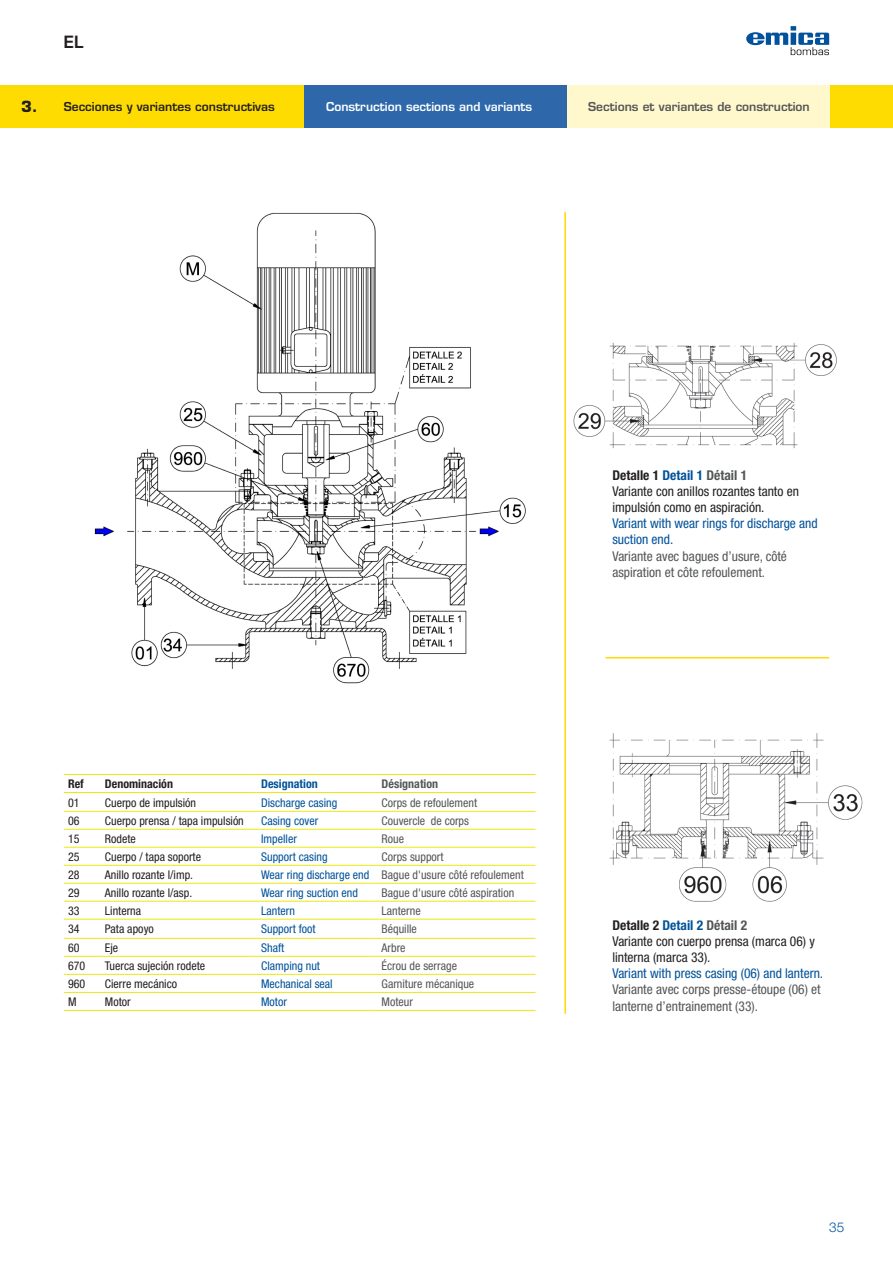
<style>
.page{position:relative;width:893px;height:1263px;background:#fff}
.page>*{position:absolute;margin:0;border:0;box-sizing:border-box;transform-origin:0 0}
.t1{font:600 16.5px "Eurostile LT Std";color:#231f20}
.Título_ES{font:700 15px "Eurostile LT Std";color:#231f20}
.Párrafo_FR{font:condensed 13.5px/16.2px "Helvetica Neue";color:#545557}
.t2{font:condensed 13.5px/16.2px "Helvetica Neue";color:#231f20}
.Párrafo_EN{font:condensed 13.5px/16.2px "Helvetica Neue";color:#01529a}
.t3{font:700 condensed 13.5px "Helvetica Neue";color:#231f20}
.t4{font:300 13.5px "Helvetica Neue";color:#01529a}
.t5{font:condensed 12px "Helvetica Neue";color:#231f20}
.t6{font:condensed 12px "Helvetica Neue";color:#545557}
.t7{font:condensed 12px "Helvetica Neue";color:#01529a}
.Título_FR{font:600 12px "Eurostile LT Std";color:#545557}
.Título_ES-2{font:600 12px "Eurostile LT Std";color:#231f20}
.Título_EN{font:600 12px "Eurostile LT Std";color:#fff}
.t8{font:700 condensed 12px "Helvetica Neue";color:#231f20}
.t9{font:700 condensed 12px "Helvetica Neue";color:#01529a}
.t10{font:700 condensed 12px "Helvetica Neue";color:#545557}
.s1{color:#01529a}
.s2{color:#545557}
</style>
<div class="page">
<div style="left:0;top:85px;width:893px;height:43px;background:#ffdc01"></div>
<svg style="left:746px;top:26px;width:83px;height:29px"></svg>
<div style="left:305px;top:85px;width:262px;height:43px;background:#2e68aa"></div>
<div style="left:567px;top:85px;width:262px;height:43px;background:#fff8cc"></div>
<hr style="left:64px;top:774px;width:35px;height:1px;background:#ece810">
<hr style="left:99px;top:774px;width:156px;height:1px;background:#ece810">
<hr style="left:255px;top:774px;width:121px;height:1px;background:#ece810">
<hr style="left:376px;top:774px;width:159px;height:1px;background:#ece810">
<hr style="left:64px;top:792px;width:35px;height:1px;background:#ece810">
<hr style="left:99px;top:792px;width:156px;height:1px;background:#ece810">
<hr style="left:255px;top:792px;width:121px;height:1px;background:#ece810">
<hr style="left:376px;top:792px;width:159px;height:1px;background:#ece810">
<hr style="left:64px;top:811px;width:35px;height:1px;background:#ece810">
<hr style="left:99px;top:811px;width:156px;height:1px;background:#ece810">
<hr style="left:255px;top:811px;width:121px;height:1px;background:#ece810">
<hr style="left:376px;top:811px;width:159px;height:1px;background:#ece810">
<hr style="left:64px;top:829px;width:35px;height:1px;background:#ece810">
<hr style="left:99px;top:829px;width:156px;height:1px;background:#ece810">
<hr style="left:255px;top:829px;width:121px;height:1px;background:#ece810">
<hr style="left:376px;top:829px;width:159px;height:1px;background:#ece810">
<hr style="left:64px;top:847px;width:35px;height:1px;background:#ece810">
<hr style="left:99px;top:847px;width:156px;height:1px;background:#ece810">
<hr style="left:255px;top:847px;width:121px;height:1px;background:#ece810">
<hr style="left:376px;top:847px;width:159px;height:1px;background:#ece810">
<hr style="left:64px;top:865px;width:35px;height:1px;background:#ece810">
<hr style="left:99px;top:865px;width:156px;height:1px;background:#ece810">
<hr style="left:255px;top:865px;width:121px;height:1px;background:#ece810">
<hr style="left:376px;top:865px;width:159px;height:1px;background:#ece810">
<hr style="left:64px;top:883px;width:35px;height:1px;background:#ece810">
<hr style="left:99px;top:883px;width:156px;height:1px;background:#ece810">
<hr style="left:255px;top:883px;width:121px;height:1px;background:#ece810">
<hr style="left:376px;top:883px;width:159px;height:1px;background:#ece810">
<hr style="left:64px;top:901px;width:35px;height:1px;background:#ece810">
<hr style="left:99px;top:901px;width:156px;height:1px;background:#ece810">
<hr style="left:255px;top:901px;width:121px;height:1px;background:#ece810">
<hr style="left:376px;top:901px;width:159px;height:1px;background:#ece810">
<hr style="left:64px;top:919px;width:35px;height:1px;background:#ece810">
<hr style="left:99px;top:919px;width:156px;height:1px;background:#ece810">
<hr style="left:255px;top:919px;width:121px;height:1px;background:#ece810">
<hr style="left:376px;top:919px;width:159px;height:1px;background:#ece810">
<hr style="left:64px;top:938px;width:35px;height:1px;background:#ece810">
<hr style="left:99px;top:938px;width:156px;height:1px;background:#ece810">
<hr style="left:255px;top:938px;width:121px;height:1px;background:#ece810">
<hr style="left:376px;top:938px;width:159px;height:1px;background:#ece810">
<hr style="left:64px;top:956px;width:35px;height:1px;background:#ece810">
<hr style="left:99px;top:956px;width:156px;height:1px;background:#ece810">
<hr style="left:255px;top:956px;width:121px;height:1px;background:#ece810">
<hr style="left:376px;top:956px;width:159px;height:1px;background:#ece810">
<hr style="left:64px;top:974px;width:35px;height:1px;background:#ece810">
<hr style="left:99px;top:974px;width:156px;height:1px;background:#ece810">
<hr style="left:255px;top:974px;width:121px;height:1px;background:#ece810">
<hr style="left:376px;top:974px;width:159px;height:1px;background:#ece810">
<hr style="left:64px;top:992px;width:35px;height:1px;background:#ece810">
<hr style="left:99px;top:992px;width:156px;height:1px;background:#ece810">
<hr style="left:255px;top:992px;width:121px;height:1px;background:#ece810">
<hr style="left:376px;top:992px;width:159px;height:1px;background:#ece810">
<hr style="left:64px;top:1010px;width:35px;height:1px;background:#ece810">
<hr style="left:99px;top:1010px;width:156px;height:1px;background:#ece810">
<hr style="left:255px;top:1010px;width:121px;height:1px;background:#ece810">
<hr style="left:376px;top:1010px;width:159px;height:1px;background:#ece810">
<img style="left:94px;top:212px;width:432px;height:472px">
<img style="left:574px;top:342px;width:263px;height:107px">
<img style="left:609px;top:733px;width:254px;height:169px">
<hr style="left:564px;top:212px;width:2px;height:802px;background:#ffdc01">
<hr style="left:605px;top:657px;width:224px;height:1px;background:#ffdc01">
<h1 class="t1" style="left:64px;top:31px;width:21px">EL</h1>
<p class="Título_ES" style="left:21px;top:97px;width:18px">3.</p>
<p class="Título_ES-2" style="left:64px;top:99px;width:213px">Secciones y variantes constructivas</p>
<p class="Título_EN" style="left:326px;top:99px;width:208px">Construction sections and variants</p>
<p class="Título_FR" style="left:588px;top:99px;width:223px">Sections et variantes de construction</p>
<p class="t8" style="left:68px;top:777px;width:17px">Ref</p>
<p class="t8" style="left:105px;top:777px;width:70px">Denominación</p>
<p class="t9" style="left:261px;top:777px;width:58px">Designation</p>
<p class="t10" style="left:382px;top:777px;width:58px">Désignation</p>
<p class="t5" style="left:68px;top:795px;width:13px">01</p>
<p class="t5" style="left:105px;top:795px;width:93px">Cuerpo de impulsión</p>
<p class="t7" style="left:261px;top:795px;width:78px">Discharge casing</p>
<p class="t6" style="left:382px;top:795px;width:97px">Corps de refoulement</p>
<p class="t5" style="left:68px;top:814px;width:13px">06</p>
<p class="t5" style="left:105px;top:814px;width:140px">Cuerpo prensa / tapa impulsión</p>
<p class="t7" style="left:261px;top:814px;width:59px">Casing cover</p>
<p class="t6" style="left:382px;top:814px;width:89px">Couvercle de corps</p>
<p class="t5" style="left:68px;top:832px;width:13px">15</p>
<p class="t5" style="left:105px;top:832px;width:32px">Rodete</p>
<p class="t7" style="left:261px;top:832px;width:37px">Impeller</p>
<p class="t6" style="left:382px;top:832px;width:24px">Roue</p>
<p class="t5" style="left:68px;top:850px;width:13px">25</p>
<p class="t5" style="left:105px;top:850px;width:98px">Cuerpo / tapa soporte</p>
<p class="t7" style="left:261px;top:850px;width:68px">Support casing</p>
<p class="t6" style="left:382px;top:850px;width:63px">Corps support</p>
<p class="t5" style="left:68px;top:868px;width:13px">28</p>
<p class="t5" style="left:105px;top:868px;width:90px">Anillo rozante l/imp.</p>
<p class="t7" style="left:261px;top:868px;width:110px">Wear ring discharge end</p>
<p class="t6" style="left:382px;top:868px;width:144px">Bague d'usure côté refoulement</p>
<p class="t5" style="left:68px;top:886px;width:13px">29</p>
<p class="t5" style="left:105px;top:886px;width:89px">Anillo rozante l/asp.</p>
<p class="t7" style="left:261px;top:886px;width:98px">Wear ring suction end</p>
<p class="t6" style="left:382px;top:886px;width:134px">Bague d'usure côté aspiration</p>
<p class="t5" style="left:68px;top:904px;width:13px">33</p>
<p class="t5" style="left:105px;top:904px;width:38px">Linterna</p>
<p class="t7" style="left:261px;top:904px;width:35px">Lantern</p>
<p class="t6" style="left:382px;top:904px;width:41px">Lanterne</p>
<p class="t5" style="left:68px;top:922px;width:13px">34</p>
<p class="t5" style="left:105px;top:922px;width:50px">Pata apoyo</p>
<p class="t7" style="left:261px;top:922px;width:56px">Support foot</p>
<p class="t6" style="left:382px;top:922px;width:37px">Béquille</p>
<p class="t5" style="left:68px;top:941px;width:13px">60</p>
<p class="t5" style="left:105px;top:941px;width:15px">Eje</p>
<p class="t7" style="left:261px;top:941px;width:25px">Shaft</p>
<p class="t6" style="left:382px;top:941px;width:25px">Arbre</p>
<p class="t5" style="left:68px;top:959px;width:19px">670</p>
<p class="t5" style="left:105px;top:959px;width:102px">Tuerca sujeción rodete</p>
<p class="t7" style="left:261px;top:959px;width:60px">Clamping nut</p>
<p class="t6" style="left:382px;top:959px;width:77px">Écrou de serrage</p>
<p class="t5" style="left:68px;top:977px;width:19px">960</p>
<p class="t5" style="left:105px;top:977px;width:74px">Cierre mecánico</p>
<p class="t7" style="left:261px;top:977px;width:73px">Mechanical seal</p>
<p class="t6" style="left:382px;top:977px;width:94px">Garniture mécanique</p>
<p class="t5" style="left:68px;top:995px;width:10px">M</p>
<p class="t5" style="left:105px;top:995px;width:27px">Motor</p>
<p class="t7" style="left:261px;top:995px;width:27px">Motor</p>
<p class="t6" style="left:382px;top:995px;width:33px">Moteur</p>
<p class="t3" style="left:612px;top:467px;width:136px">Detalle 1 <span class="s1">Detail 1</span> <span class="s2">Détail 1</span></p>
<p class="t2" style="left:612px;top:483px;width:188px">Variante con anillos rozantes tanto en impulsión como en aspiración.</p>
<p class="Párrafo_EN" style="left:612px;top:515px;width:207px">Variant with wear rings for discharge and suction end.</p>
<p class="Párrafo_FR" style="left:612px;top:548px;width:176px">Variante avec bagues d’usure, côté aspiration et côte refoulement.</p>
<p class="t3" style="left:612px;top:917px;width:136px">Detalle 2 <span class="s1">Detail 2</span> <span class="s2">Détail 2</span></p>
<p class="t2" style="left:612px;top:933px;width:204px">Variante con cuerpo prensa (marca 06) y linterna (marca 33).</p>
<p class="Párrafo_EN" style="left:612px;top:965px;width:212px">Variant with press casing (06) and lantern.</p>
<p class="Párrafo_FR" style="left:612px;top:981px;width:210px">Variante avec corps presse-étoupe (06) et lanterne d’entrainement (33).</p>
<p class="t4" style="left:829px;top:1218px;width:17px">35</p>
</div>
